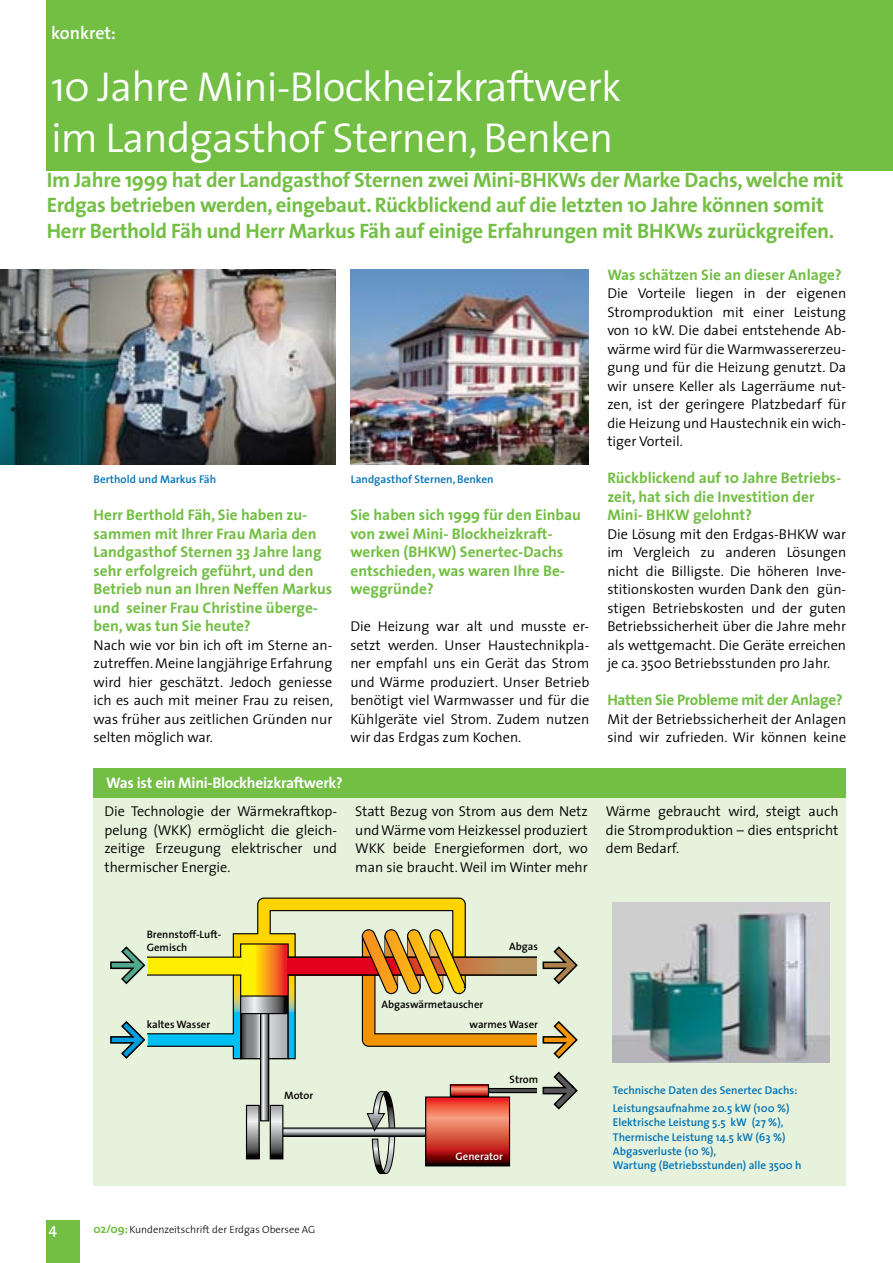
<style>
.page{position:relative;width:893px;height:1263px;background:#fff}
.page>*{position:absolute;margin:0;border:0;box-sizing:border-box;transform-origin:0 0}
.t1{font:300 42px/50.4px "The Sans";letter-spacing:-.02em;color:#fff}
.t2{font:700 21px/25.2px "The Sans";letter-spacing:-.015em;color:#72bf44}
.t3{font:600 18px "The Sans";color:#fff}
.t4{font:700 15.3px/18.5px "The Sans";color:#72bf44}
.t5{font:700 15.3px "The Sans";letter-spacing:-.02em;color:#fff}
.t6{font:700 15.3px "The Sans";letter-spacing:-.02em;color:#72bf44}
.t7{font:600 15px "The Sans";color:#fff}
.t8{font:300 14.25px/18.5px "The Sans";color:#000;text-align:justify}
.t9{font:600 11.25px/14.2px "The Sans";color:#0072b4}
.t10{font:600 10.8px/12.9px "The Sans";color:#000}
.t11{font:600 10.8px "The Sans";color:#fff}
.t12{font:300 10.5px "The Sans";color:#000}
.s1{font-weight:700;font-size:12px;color:#72bf44}
</style>
<div class="page">
<div style="left:94px;top:768px;width:752px;height:418px;background:#e7f2dc"></div>
<div style="left:47px;top:0;width:846px;height:170px;background:#72bf44"></div>
<div style="left:94px;top:768px;width:752px;height:29px;background:#72bf44"></div>
<img style="left:350px;top:269px;width:239px;height:196px">
<img style="left:0;top:269px;width:336px;height:196px">
<img style="left:612px;top:902px;width:217px;height:161px">
<svg style="left:110px;top:1021px;width:36px;height:38px"></svg>
<svg style="left:262px;top:1060px;width:5px;height:59px"></svg>
<div style="left:260px;top:1012px;width:9px;height:109px;border:1px solid #000"></div>
<svg style="left:489px;top:1071px;width:89px;height:40px"></svg>
<svg style="left:283px;top:1129px;width:142px;height:6px"></svg>
<div style="left:281px;top:1127px;width:191px;height:10px;border:1px solid #000"></div>
<svg style="left:366px;top:1091px;width:30px;height:83px"></svg>
<svg style="left:248px;top:1107px;width:10px;height:50px"></svg>
<div style="left:246px;top:1105px;width:14px;height:54px;border:1px solid #000"></div>
<svg style="left:272px;top:1107px;width:9px;height:50px"></svg>
<div style="left:270px;top:1105px;width:13px;height:54px;border:1px solid #000"></div>
<svg style="left:148px;top:897px;width:318px;height:163px"></svg>
<svg style="left:427px;top:1098px;width:81px;height:66px;background:#cd4c3b"></svg>
<div style="left:425px;top:1096px;width:85px;height:70px;border:1px solid #000"></div>
<svg style="left:452px;top:1086px;width:35px;height:9px"></svg>
<div style="left:450px;top:1084px;width:39px;height:13px;border:1px solid #000"></div>
<svg style="left:287px;top:928px;width:291px;height:132px"></svg>
<svg style="left:110px;top:945px;width:132px;height:40px"></svg>
<div style="left:47px;top:1220px;width:33px;height:43px;background:#72bf44"></div>
<p class="t3" style="left:51px;top:17px;width:66px">konkret:</p>
<h1 class="t1" style="left:51px;top:60px;width:572px">10 Jahre Mini-Blockheizkraftwerk im Landgasthof Sternen, Benken</h1>
<p class="t2" style="left:47px;top:167px;width:798px">Im Jahre 1999 hat der Landgasthof Sternen zwei Mini-BHKWs der Marke Dachs, welche mit<br>Erdgas betrieben werden, eingebaut. Rückblickend auf die letzten 10 Jahre können somit<br>Herr Berthold Fäh und Herr Markus Fäh auf einige Erfahrungen mit BHKWs zurückgreifen.</p>
<p class="t9" style="left:94px;top:472px;width:124px">Berthold und Markus Fäh</p>
<p class="t9" style="left:351px;top:472px;width:144px">Landgasthof Sternen, Benken</p>
<p class="t4" style="left:94px;top:505px;width:240px">Herr Berthold Fäh, Sie haben zu&shy;sammen mit Ihrer Frau Maria den<br>Landgasthof Sternen 33 Jahre lang sehr erfolgreich geführt, und den<br>Betrieb nun an Ihren Neffen Markus und seiner Frau Christine überge&shy;ben, was tun Sie heute?</p>
<p class="t8" style="left:94px;top:635px;width:241px">Nach wie vor bin ich oft im Sterne an&shy;zutreffen. Meine langjährige Erfahrung wird hier geschätzt. Jedoch geniesse ich es auch mit meiner Frau zu reisen, was früher aus zeitlichen Gründen nur selten möglich war.</p>
<p class="t4" style="left:350px;top:505px;width:232px">Sie haben sich 1999 für den Einbau von zwei Mini- Blockheizkraft&shy;werken (BHKW) Senertec-Dachs entschieden, was waren Ihre Be&shy;weggründe?</p>
<p class="t8" style="left:350px;top:617px;width:240px">Die Heizung war alt und musste er&shy;setzt werden. Unser Haustechnikpla&shy;ner empfahl uns ein Gerät das Strom und Wärme produziert. Unser Betrieb benötigt viel Warmwasser und für die Kühlgeräte viel Strom. Zudem nutzen wir das Erdgas zum Kochen.</p>
<p class="t5" style="left:106px;top:770px;width:238px">Was ist ein Mini-Blockheizkraftwerk?</p>
<p class="t4" style="left:607px;top:265px;width:236px">Was schätzen Sie an dieser Anlage?</p>
<p class="t8" style="left:607px;top:284px;width:240px">Die Vorteile liegen in der eigenen Stromproduktion mit einer Leistung von 10 kW. Die dabei entstehende Ab&shy;wärme wird für die Warmwassererzeu&shy;gung und für die Heizung genutzt. Da wir unsere Keller als Lagerräume nut&shy;zen, ist der geringere Platzbedarf für die Heizung und Haustechnik ein wich&shy;tiger Vorteil.</p>
<p class="t4" style="left:607px;top:468px;width:235px">Rückblickend auf 10 Jahre Betriebs&shy;zeit, hat sich die Investition der<br>Mini- BHKW gelohnt?</p>
<p class="t8" style="left:607px;top:524px;width:240px">Die Lösung mit den Erdgas-BHKW war im Vergleich zu anderen Lösungen nicht die Billigste. Die höheren Inve&shy;stitionskosten wurden Dank den gün&shy;stigen Betriebskosten und der guten Betriebssicherheit über die Jahre mehr als wettgemacht. Die Geräte erreichen je ca. 3500 Betriebsstunden pro Jahr.</p>
<p class="t6" style="left:607px;top:687px;width:237px">Hatten Sie Probleme mit der Anlage?</p>
<p class="t8" style="left:607px;top:709px;width:240px">Mit der Betriebssicherheit der Anlagen sind wir zufrieden. Wir können keine</p>
<p class="t8" style="left:104px;top:801px;width:234px">Die Technologie der Wärmekraftkop&shy;pelung (WKK) ermöglicht die gleich&shy;zeitige Erzeugung elektrischer und thermischer Energie.</p>
<p class="t8" style="left:355px;top:801px;width:234px">Statt Bezug von Strom aus dem Netz und Wärme vom Heizkessel produziert WKK beide Energieformen dort, wo man sie braucht. Weil im Winter mehr</p>
<p class="t8" style="left:606px;top:801px;width:234px">Wärme gebraucht wird, steigt auch die Stromproduktion – dies entspricht dem Bedarf.</p>
<p class="t10" style="left:147px;top:928px;width:76px">Brennstoff-Luft-<br>Gemisch</p>
<p class="t10" style="left:381px;top:997px;width:103px">Abgaswärmetauscher</p>
<p class="t10" style="left:509px;top:939px;width:30px">Abgas</p>
<p class="t10" style="left:147px;top:1017px;width:65px">kaltes Wasser</p>
<p class="t10" style="left:470px;top:1017px;width:70px">warmes Waser</p>
<p class="t10" style="left:284px;top:1088px;width:31px">Motor</p>
<p class="t7" style="left:49px;top:1216px;width:10px">4</p>
<p class="t12" style="left:94px;top:1221px;width:223px"><span class="s1">02/09:</span> Kundenzeitschrift der Erdgas Obersee AG</p>
<p class="t10" style="left:510px;top:1072px;width:30px">Strom</p>
<p class="t11" style="left:456px;top:1147px;width:49px">Generator</p>
<p class="t9" style="left:613px;top:1080px;width:186px;line-height:18.5px">Technische Daten des Senertec Dachs:<br>Leistungsaufnahme 20.5 kW (100 %)</p>
<p class="t9" style="left:613px;top:1115px;width:190px">Elektrische Leistung 5.5 kW (27 %),<br>Thermische Leistung 14.5 kW (63 %)<br>Abgasverluste (10 %),<br>Wartung (Betriebsstunden) alle 3500 h</p>
</div>
